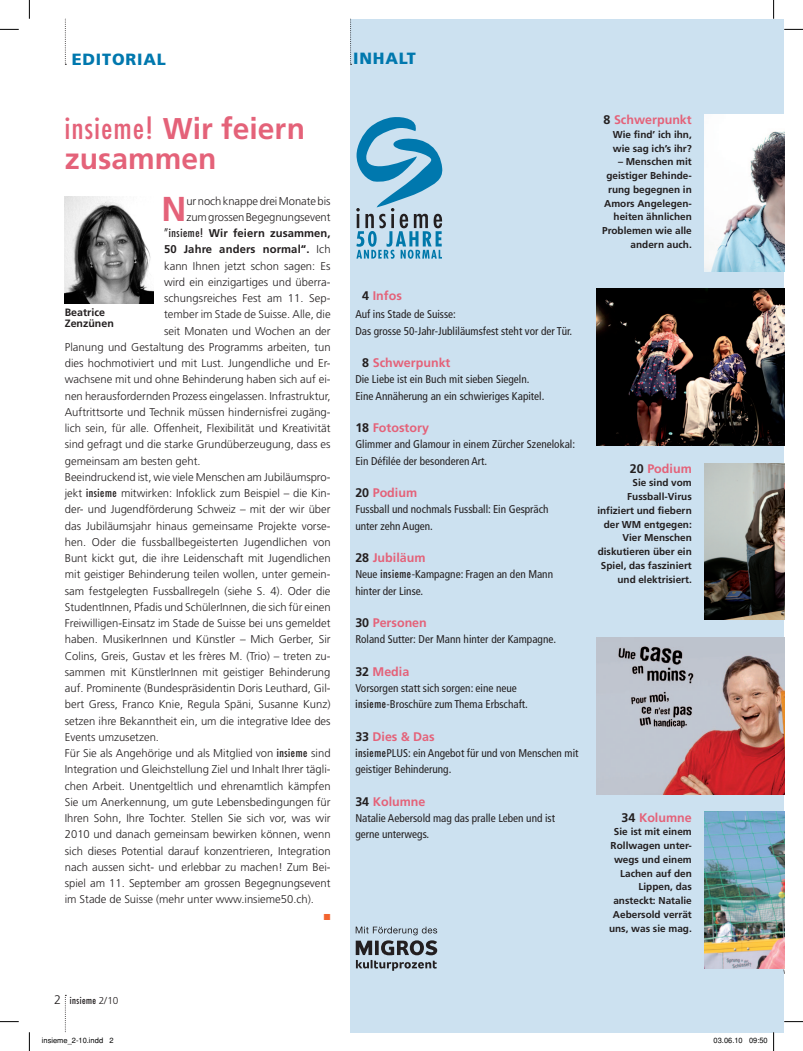
<style>
.page{position:relative;width:803px;height:1051px;background:#fff}
.page>*{position:absolute;margin:0;border:0;box-sizing:border-box;transform-origin:0 0}
.t1{font:700 34.5px "Frutiger";color:#e46279}
.t2{font:700 30px/30px "Frutiger";color:#e46279}
.t3{font:900 16.25px "Frutiger";letter-spacing:.05em;color:#0078ae}
.t4{font:700 12.5px "Frutiger";color:#e46279}
.t5{font:300 11.25px "Frutiger";color:#231f20}
.t6{font:condensed 11.25px/16.2px "Frutiger";color:#231f20}
.t7{font:700 11.25px "Frutiger";letter-spacing:.01em;color:#231f20}
.t8{font:700 10.62px/11.2px "Frutiger";color:#231f20}
.t9{font:700 10px/13.8px "Frutiger";color:#231f20;text-align:right}
.t10{font:condensed 10px "Futura";letter-spacing:.05em;color:#231f20}
.t11{font:8.75px "Zapf Dingbats ITC";color:#f2642f}
.t12{font:7.5px "Helvetica";color:#000}
.s1{font-family:"Futura";font-weight:400;font-stretch:condensed}
.s2{font-family:"Futura";font-weight:400;font-stretch:condensed;font-size:11.62px}
.s3{font-weight:300}
.s4{color:#231f20}
.s5{font-family:"Futura";font-size:11.62px}
.s6{font-family:"Frutiger";font-weight:300;font-stretch:normal;font-size:12.5px}
.s7{font-family:"Frutiger";font-weight:300;font-stretch:normal}
</style>
<div class="page">
<div style="left:351px;top:19px;width:433px;height:1013px;background:#cce1f0"></div>
<svg style="left:356px;top:927px;width:81px;height:44px"></svg>
<img style="left:596px;top:289px;width:188px;height:156px">
<img style="left:704px;top:812px;width:80px;height:156px">
<img style="left:704px;top:114px;width:80px;height:157px">
<svg style="left:65px;top:19px;width:1px;height:46px"></svg>
<svg style="left:350px;top:19px;width:2px;height:46px"></svg>
<img style="left:65px;top:196px;width:88px;height:108px">
<img style="left:704px;top:463px;width:80px;height:157px">
<img style="left:596px;top:637px;width:188px;height:157px">
<svg style="left:356px;top:117px;width:87px;height:142px"></svg>
<svg style="left:0;top:29px;width:19px;height:1px"></svg>
<svg style="left:784px;top:29px;width:19px;height:1px"></svg>
<svg style="left:0;top:1021px;width:19px;height:1px"></svg>
<svg style="left:784px;top:1021px;width:19px;height:1px"></svg>
<svg style="left:29px;top:0;width:1px;height:19px"></svg>
<svg style="left:29px;top:1032px;width:1px;height:19px"></svg>
<svg style="left:773px;top:0;width:1px;height:19px"></svg>
<svg style="left:64px;top:995px;width:3px;height:38px"></svg>
<svg style="left:749px;top:1032px;width:25px;height:19px"></svg>
<h3 class="t3" style="left:72px;top:49px;width:96px">EDITORIAL</h3>
<h3 class="t3" style="left:353px;top:48px;width:64px">INHALT</h3>
<h2 class="t2" style="left:65px;top:113px;width:242px"><span class="s1">insieme!</span> Wir feiern zusammen</h2>
<h1 class="t1" style="left:161px;top:189px;width:26px">N</h1>
<p class="t5" style="left:186px;top:194px;width:146px">ur noch knappe drei Monate bis</p>
<p class="t5" style="left:186px;top:211px;width:146px">zum grossen Begegnungsevent</p>
<p class="t7" style="left:164px;top:227px;width:168px"><span class="s2">”insieme!</span> Wir feiern zusammen,</p>
<p class="t7" style="left:164px;top:243px;width:168px">50 Jahre anders normal“. <span class="s3">Ich</span></p>
<p class="t5" style="left:164px;top:259px;width:168px">kann Ihnen jetzt schon sagen: Es</p>
<p class="t5" style="left:164px;top:276px;width:168px">wird ein einzigartiges und überra-</p>
<p class="t5" style="left:164px;top:292px;width:168px">schungsreiches Fest am 11. Sep-</p>
<p class="t5" style="left:164px;top:308px;width:168px">tember im Stade de Suisse. Alle, die</p>
<p class="t5" style="left:164px;top:324px;width:168px">seit Monaten und Wochen an der</p>
<p class="t5" style="left:65px;top:340px;width:267px">Planung und Gestaltung des Programms arbeiten, tun</p>
<p class="t5" style="left:65px;top:357px;width:267px">dies hochmotiviert und mit Lust. Jungendliche und Er-</p>
<p class="t5" style="left:65px;top:373px;width:267px">wachsene mit und ohne Behinderung haben sich auf ei-</p>
<p class="t5" style="left:65px;top:389px;width:267px">nen herausfordernden Prozess eingelassen. Infrastruktur,</p>
<p class="t5" style="left:65px;top:405px;width:267px">Auftrittsorte und Technik müssen hindernisfrei zugäng-</p>
<p class="t5" style="left:65px;top:422px;width:267px">lich sein, für alle. Offenheit, Flexibilität und Kreativität</p>
<p class="t5" style="left:65px;top:438px;width:267px">sind gefragt und die starke Grundüberzeugung, dass es</p>
<p class="t5" style="left:65px;top:454px;width:137px">gemeinsam am besten geht.</p>
<p class="t5" style="left:65px;top:470px;width:267px">Beeindruckend ist, wie viele Menschen am Jubiläumspro-</p>
<p class="t5" style="left:65px;top:487px;width:267px">jekt <span class="s2">insieme</span> mitwirken: Infoklick zum Beispiel – die Kin-</p>
<p class="t5" style="left:65px;top:503px;width:267px">der- und Jugendförderung Schweiz – mit der wir über</p>
<p class="t5" style="left:65px;top:519px;width:267px">das Jubiläumsjahr hinaus gemeinsame Projekte vorse-</p>
<p class="t5" style="left:65px;top:536px;width:267px">hen. Oder die fussballbegeisterten Jugendlichen von</p>
<p class="t5" style="left:65px;top:552px;width:267px">Bunt kickt gut, die ihre Leidenschaft mit Jugendlichen</p>
<p class="t5" style="left:65px;top:568px;width:267px">mit geistiger Behinderung teilen wollen, unter gemein-</p>
<p class="t5" style="left:65px;top:584px;width:267px">sam festgelegten Fussballregeln (siehe S. 4). Oder die</p>
<p class="t5" style="left:65px;top:600px;width:267px">StudentInnen, Pfadis und SchülerInnen, die sich für einen</p>
<p class="t5" style="left:65px;top:617px;width:267px">Freiwilligen-Einsatz im Stade de Suisse bei uns gemeldet</p>
<p class="t5" style="left:65px;top:633px;width:267px">haben. MusikerInnen und Künstler – Mich Gerber, Sir</p>
<p class="t5" style="left:65px;top:649px;width:267px">Colins, Greis, Gustav et les frères M. (Trio) – treten zu-</p>
<p class="t5" style="left:65px;top:665px;width:267px">sammen mit KünstlerInnen mit geistiger Behinderung</p>
<p class="t5" style="left:65px;top:682px;width:267px">auf. Prominente (Bundespräsidentin Doris Leuthard, Gil-</p>
<p class="t5" style="left:65px;top:698px;width:267px">bert Gress, Franco Knie, Regula Späni, Susanne Kunz)</p>
<p class="t5" style="left:65px;top:714px;width:267px">setzen ihre Bekanntheit ein, um die integrative Idee des</p>
<p class="t5" style="left:65px;top:730px;width:96px">Events umzusetzen.</p>
<p class="t5" style="left:65px;top:747px;width:267px">Für Sie als Angehörige und als Mitglied von <span class="s2">insieme</span> sind</p>
<p class="t5" style="left:65px;top:763px;width:267px">Integration und Gleichstellung Ziel und Inhalt Ihrer tägli-</p>
<p class="t5" style="left:65px;top:779px;width:267px">chen Arbeit. Unentgeltlich und ehrenamtlich kämpfen</p>
<p class="t5" style="left:65px;top:796px;width:267px">Sie um Anerkennung, um gute Lebensbedingungen für</p>
<p class="t5" style="left:65px;top:812px;width:267px">Ihren Sohn, Ihre Tochter. Stellen Sie sich vor, was wir</p>
<p class="t5" style="left:65px;top:828px;width:267px">2010 und danach gemeinsam bewirken können, wenn</p>
<p class="t5" style="left:65px;top:844px;width:267px">sich dieses Potential darauf konzentrieren, Integration</p>
<p class="t5" style="left:65px;top:860px;width:267px">nach aussen sicht- und erlebbar zu machen! Zum Bei-</p>
<p class="t5" style="left:65px;top:877px;width:267px">spiel am 11. September am grossen Begegnungsevent</p>
<p class="t5" style="left:65px;top:893px;width:251px">im Stade de Suisse (mehr unter www.insieme50.ch).</p>
<p class="t11" style="left:324px;top:912px;width:8px">■</p>
<p class="t8" style="left:65px;top:307px;width:51px">Beatrice<br>Zenzünen</p>
<p class="t4" style="left:362px;top:288px;width:41px"><span class="s4">4</span> Infos</p>
<p class="t6" style="left:355px;top:306px;width:218px">Auf ins Stade de Suisse:<br>Das grosse 50-Jahr-Jubliläumsfest steht vor der Tür.</p>
<p class="t4" style="left:362px;top:355px;width:90px"><span class="s4">8</span> Schwerpunkt</p>
<p class="t6" style="left:355px;top:371px;width:191px">Die Liebe ist ein Buch mit sieben Siegeln.<br>Eine Annäherung an ein schwieriges Kapitel.</p>
<p class="t4" style="left:355px;top:420px;width:75px"><span class="s4">18</span> Fotostory</p>
<p class="t6" style="left:355px;top:436px;width:221px">Glimmer and Glamour in einem Zürcher Szenelokal:<br>Ein Défilée der besonderen Art.</p>
<p class="t4" style="left:355px;top:485px;width:63px"><span class="s4">20</span> Podium</p>
<p class="t6" style="left:355px;top:501px;width:195px">Fussball und nochmals Fussball: Ein Gespräch unter zehn Augen.</p>
<p class="t4" style="left:355px;top:550px;width:72px"><span class="s4">28</span> Jubiläum</p>
<p class="t6" style="left:355px;top:566px;width:199px">Neue <span class="s5">insieme</span>-Kampagne: Fragen an den Mann hinter der Linse.</p>
<p class="t4" style="left:355px;top:615px;width:73px"><span class="s4">30</span> Personen</p>
<p class="t6" style="left:355px;top:631px;width:202px">Roland Sutter: Der Mann hinter der Kampagne.</p>
<p class="t4" style="left:355px;top:664px;width:56px"><span class="s4">32</span> Media</p>
<p class="t6" style="left:355px;top:680px;width:174px">Vorsorgen statt sich sorgen: eine neue <span class="s5">insieme</span>-Broschüre zum Thema Erbschaft.</p>
<p class="t4" style="left:355px;top:729px;width:81px"><span class="s4">33</span> Dies &amp; Das</p>
<p class="t6" style="left:355px;top:745px;width:225px"><span class="s5">insieme</span>PLUS: ein Angebot für und von Menschen mit geistiger Behinderung.</p>
<p class="t4" style="left:355px;top:794px;width:72px"><span class="s4">34</span> Kolumne</p>
<p class="t6" style="left:355px;top:810px;width:201px">Natalie Aebersold mag das pralle Leben und ist gerne unterwegs.</p>
<p class="t4" style="left:603px;top:112px;width:90px"><span class="s4">8</span> Schwerpunkt</p>
<p class="t9" style="left:613px;top:127px;width:81px;text-align:left">Wie find’ ich ihn, wie sag ich’s ihr?</p>
<p class="t9" style="left:602px;top:155px;width:91px">– Menschen mit geistiger Behinde&shy;rung begegnen in<br>Amors Angelegen&shy;heiten ähnlichen<br>Problemen wie alle andern auch.</p>
<p class="t4" style="left:630px;top:461px;width:63px"><span class="s4">20</span> Podium</p>
<p class="t9" style="left:597px;top:476px;width:96px">Sie sind vom<br>Fussball-Virus infiziert und fiebern der WM entgegen:<br>Vier Menschen diskutieren über ein<br>Spiel, das fasziniert und elektrisiert.</p>
<p class="t4" style="left:622px;top:810px;width:72px"><span class="s4">34</span> Kolumne</p>
<p class="t9" style="left:609px;top:825px;width:84px">Sie ist mit einem<br>Rollwagen unter&shy;wegs und einem<br>Lachen auf den<br>Lippen, das ansteckt: Natalie<br>Aebersold verrät uns, was sie mag.</p>
<p class="t10" style="left:54px;top:994px;width:65px"><span class="s6">2</span> insieme <span class="s7">2/10</span></p>
<p class="t12" style="left:42px;top:1036px;width:73px">insieme_2-10.indd 2</p>
<p class="t12" style="left:713px;top:1036px;width:56px">03.06.10 09:50</p>
</div>
